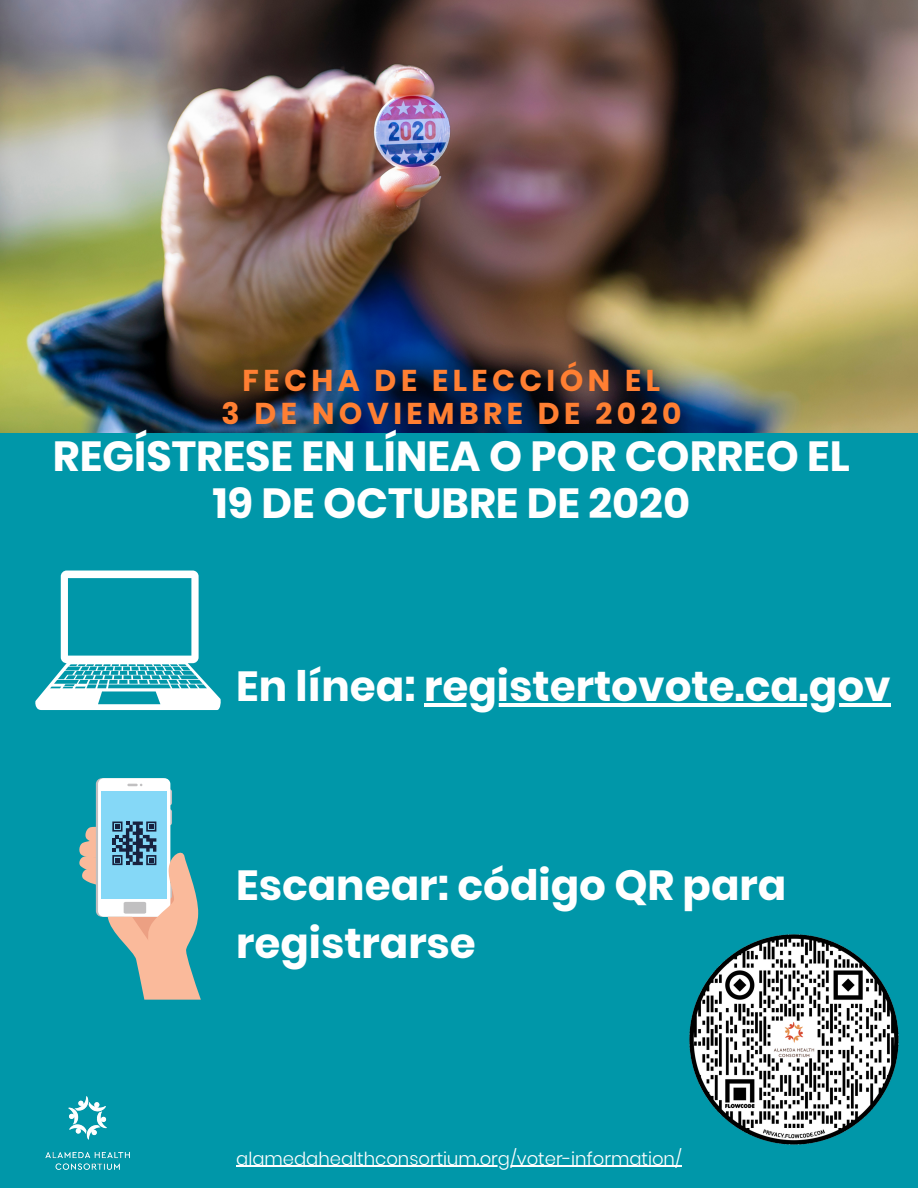
<style>
.page{position:relative;width:918px;height:1188px;background:#0097a9}
.page>*{position:absolute;margin:0;border:0;box-sizing:border-box;transform-origin:0 0}
.t1{font:700 42px/58.5px "Poppins";color:#fff}
.t2{font:700 30px/33.8px "Poppins";letter-spacing:.15em;color:#ff7f32;text-align:center}
.t3{font:300 18px "Poppins";color:#fff}
</style>
<div class="page">
<div style="left:167px;top:789px;width:5px;height:16px;background:#d9d8d9;border-radius:3px"></div>
<div style="left:167px;top:809px;width:5px;height:16px;background:#d9d8d9;border-radius:3px"></div>
<div style="left:98px;top:778px;width:72px;height:139px;background:#fff;border-radius:6px"></div>
<svg style="left:127px;top:784px;width:15px;height:2px"></svg>
<div style="left:101px;top:791px;width:66px;height:108px;background:#85d8f7"></div>
<svg style="left:79px;top:822px;width:121px;height:178px"></svg>
<img style="left:689px;top:934px;width:210px;height:211px">
<img style="left:45px;top:1096px;width:85px;height:73px">
<svg style="left:35px;top:571px;width:186px;height:139px"></svg>
<hr style="left:424px;top:704px;width:467px;height:3px;background:#fff">
<img style="left:0;top:0;width:918px;height:432px">
<hr style="left:236px;top:1166px;width:446px;height:1px;background:#fff">
<p class="t2" style="left:221px;top:363px;width:462px">FECHA DE ELECCIÓN EL<br>3 DE NOVIEMBRE DE 2020</p>
<p class="t1" style="left:53px;top:433px;width:798px;line-height:47.2px;text-align:center">REGÍSTRESE EN LÍNEA O POR CORREO EL<br>19 DE OCTUBRE DE 2020</p>
<p class="t1" style="left:236px;top:657px;width:656px">En línea: registertovote.ca.gov</p>
<p class="t1" style="left:236px;top:856px;width:552px">Escanear: código QR para registrarse</p>
<p class="t3" style="left:236px;top:1146px;width:447px">alamedahealthconsortium.org/voter-information/</p>
</div>
